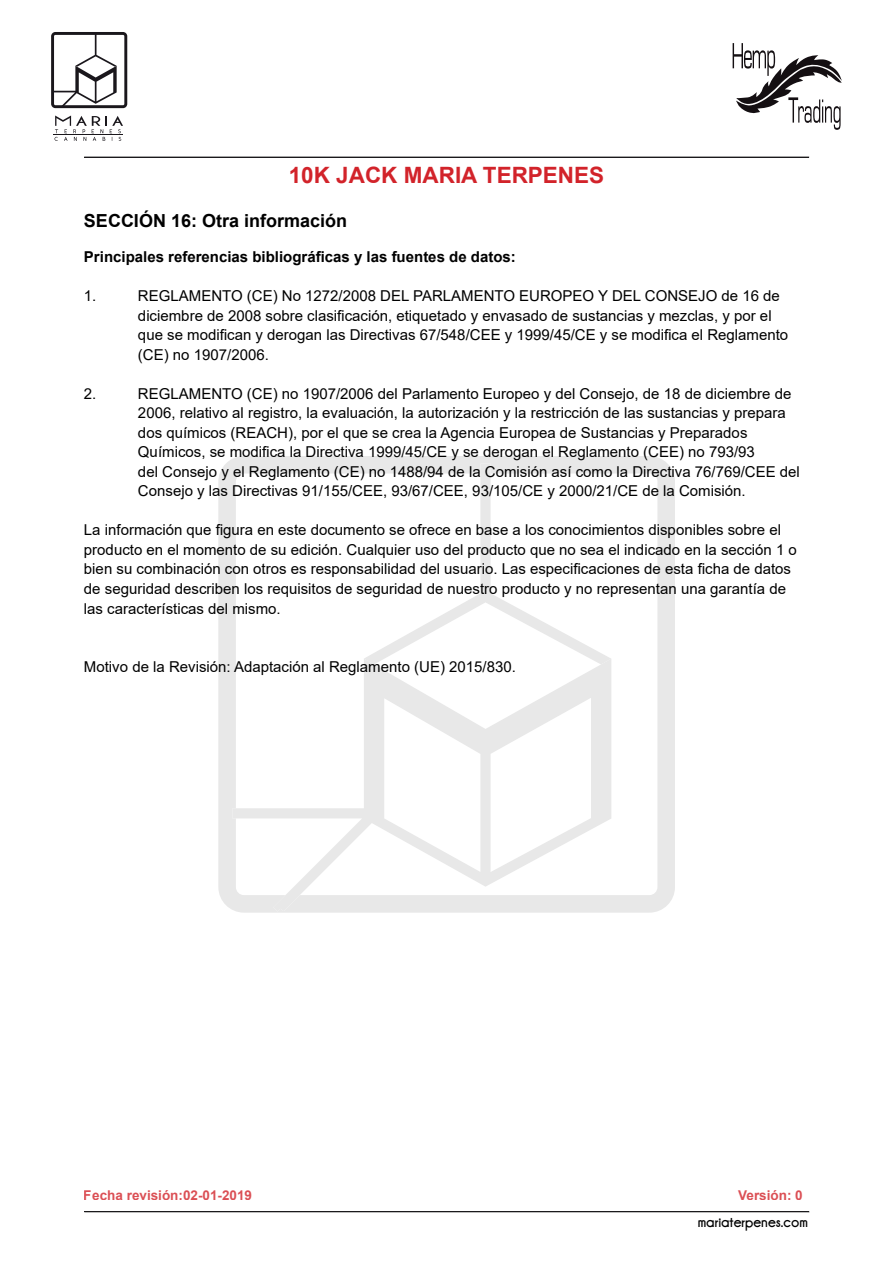
<style>
.page{position:relative;width:893px;height:1263px;background:#fff}
.page>*{position:absolute;margin:0;border:0;box-sizing:border-box;transform-origin:0 0}
.t1{font:700 22.5px "Arial";color:#d2232a}
.t2{font:700 18px "Arial";color:#000}
.t3{font:15px/19.5px "Arial";color:#000}
.t4{font:700 15px "Arial";color:#000}
.t5{font:15px "Champagne&Limousines Thick";color:#000}
.t6{font:700 13.5px "Arial";color:#d2232a}
</style>
<div class="page">
<svg style="left:218px;top:456px;width:457px;height:457px"></svg>
<svg style="left:232px;top:658px;width:379px;height:254px"></svg>
<svg style="left:364px;top:464px;width:247px;height:200px"></svg>
<hr style="left:85px;top:1212px;width:724px;height:1px;background:#1a171c">
<svg style="left:84px;top:1211px;width:725px;height:1px"></svg>
<svg style="left:84px;top:157px;width:725px;height:1px"></svg>
<svg style="left:51px;top:32px;width:76px;height:76px"></svg>
<svg style="left:55px;top:115px;width:68px;height:26px"></svg>
<hr style="left:54px;top:135px;width:69px;height:1px;background:#1a171c">
<svg style="left:733px;top:43px;width:109px;height:87px"></svg>
<h1 class="t1" style="left:289px;top:159px;width:317px">10K JACK MARIA TERPENES</h1>
<p class="t2" style="left:84px;top:208px;width:265px">SECCIÓN 16: Otra información</p>
<p class="t4" style="left:84px;top:247px;width:433px">Principales referencias bibliográficas y las fuentes de datos:</p>
<p class="t3" style="left:84px;top:286px;width:14px">1.</p>
<p class="t3" style="left:138px;top:286px;width:652px">REGLAMENTO (CE) No 1272/2008 DEL PARLAMENTO EUROPEO Y DEL CONSEJO de 16 de diciembre de 2008 sobre clasificación, etiquetado y envasado de sustancias y mezclas, y por el que se modifican y derogan las Directivas 67/548/CEE y 1999/45/CE y se modifica el Reglamento (CE) no 1907/2006.</p>
<p class="t3" style="left:84px;top:384px;width:14px">2.</p>
<p class="t3" style="left:138px;top:384px;width:663px">REGLAMENTO (CE) no 1907/2006 del Parlamento Europeo y del Consejo, de 18 de diciembre de 2006, relativo al registro, la evaluación, la autorización y la restricción de las sustancias y prepara dos químicos (REACH), por el que se crea la Agencia Europea de Sustancias y Preparados Químicos, se modifica la Directiva 1999/45/CE y se derogan el Reglamento (CEE) no 793/93<br>del Consejo y el Reglamento (CE) no 1488/94 de la Comisión así como la Directiva 76/769/CEE del Consejo y las Directivas 91/155/CEE, 93/67/CEE, 93/105/CE y 2000/21/CE de la Comisión.</p>
<p class="t3" style="left:84px;top:520px;width:714px">La información que figura en este documento se ofrece en base a los conocimientos disponibles sobre el producto en el momento de su edición. Cualquier uso del producto que no sea el indicado en la sección 1 o bien su combinación con otros es responsabilidad del usuario. Las especificaciones de esta ficha de datos de seguridad describen los requisitos de seguridad de nuestro producto y no representan una garantía de las características del mismo.</p>
<p class="t3" style="left:84px;top:657px;width:433px">Motivo de la Revisión: Adaptación al Reglamento (UE) 2015/830.</p>
<p class="t6" style="left:84px;top:1185px;width:170px">Fecha revisión:02-01-2019</p>
<p class="t6" style="left:738px;top:1185px;width:66px">Versión: 0</p>
<p class="t5" style="left:698px;top:1214px;width:112px">mariaterpenes.com</p>
</div>
